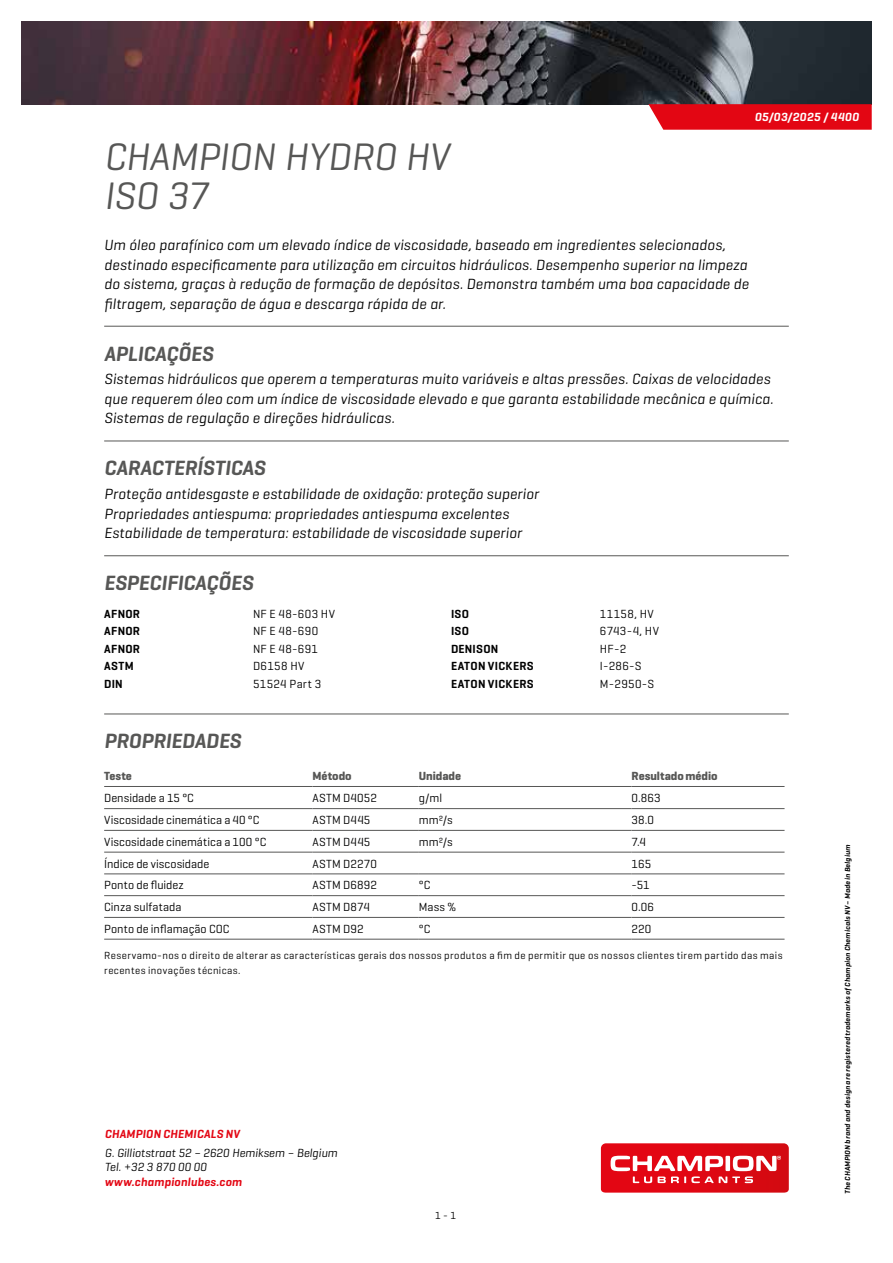
<style>
.page{position:relative;width:893px;height:1263px;background:#fff}
.page>*{position:absolute;margin:0;border:0;box-sizing:border-box;transform-origin:0 0}
.t1{font:italic 39px/39px "Geogrotesque";letter-spacing:-.005em;color:#575756}
.t2{font:italic 600 21px "Geogrotesque";letter-spacing:-.005em;color:#575756}
.t3{font:italic 15px/19.5px "Geogrotesque";letter-spacing:.01em;color:#000}
.t4{font:12px "Geogrotesque";letter-spacing:.01em;color:#000}
.t5{font:600 12px "Geogrotesque";letter-spacing:.025em;color:#000}
.t6{font:italic 12px/14.4px "Geogrotesque";color:#000}
.t7{font:italic 600 12px "Geogrotesque";letter-spacing:.015em;color:#e30613}
.t8{font:700 12px "Geogrotesque";color:#575756}
.t9{font:italic 600 12px "Geogrotesque";letter-spacing:.035em;color:#fff}
.t10{font:10.5px/15px "Geogrotesque";letter-spacing:.04em;color:#000}
.t11{font:italic 600 7.5px "Geogrotesque";letter-spacing:.025em;color:#000}
</style>
<div class="page">
<svg style="left:601px;top:1143px;width:188px;height:49px"></svg>
<img style="left:21px;top:21px;width:851px;height:83px">
<svg style="left:648px;top:104px;width:224px;height:26px"></svg>
<hr style="left:104px;top:326px;width:685px;height:1px;background:#575756">
<hr style="left:104px;top:441px;width:685px;height:1px;background:#575756">
<hr style="left:104px;top:555px;width:685px;height:1px;background:#575756">
<hr style="left:104px;top:714px;width:685px;height:1px;background:#575756">
<hr style="left:104px;top:786px;width:209px;height:1px;background:#575756">
<hr style="left:313px;top:786px;width:106px;height:1px;background:#575756">
<hr style="left:419px;top:786px;width:212px;height:1px;background:#575756">
<hr style="left:631px;top:786px;width:153px;height:1px;background:#575756">
<hr style="left:104px;top:808px;width:209px;height:1px;background:#575756">
<hr style="left:313px;top:808px;width:106px;height:1px;background:#575756">
<hr style="left:419px;top:808px;width:212px;height:1px;background:#575756">
<hr style="left:631px;top:808px;width:153px;height:1px;background:#575756">
<hr style="left:104px;top:830px;width:209px;height:1px;background:#575756">
<hr style="left:313px;top:830px;width:106px;height:1px;background:#575756">
<hr style="left:419px;top:830px;width:212px;height:1px;background:#575756">
<hr style="left:631px;top:830px;width:153px;height:1px;background:#575756">
<hr style="left:104px;top:852px;width:209px;height:1px;background:#575756">
<hr style="left:313px;top:852px;width:106px;height:1px;background:#575756">
<hr style="left:419px;top:852px;width:212px;height:1px;background:#575756">
<hr style="left:631px;top:852px;width:153px;height:1px;background:#575756">
<hr style="left:104px;top:873px;width:209px;height:1px;background:#575756">
<hr style="left:313px;top:873px;width:106px;height:1px;background:#575756">
<hr style="left:419px;top:873px;width:212px;height:1px;background:#575756">
<hr style="left:631px;top:873px;width:153px;height:1px;background:#575756">
<hr style="left:104px;top:895px;width:209px;height:1px;background:#575756">
<hr style="left:313px;top:895px;width:106px;height:1px;background:#575756">
<hr style="left:419px;top:895px;width:212px;height:1px;background:#575756">
<hr style="left:631px;top:895px;width:153px;height:1px;background:#575756">
<hr style="left:104px;top:917px;width:209px;height:1px;background:#575756">
<hr style="left:313px;top:917px;width:106px;height:1px;background:#575756">
<hr style="left:419px;top:917px;width:212px;height:1px;background:#575756">
<hr style="left:631px;top:917px;width:153px;height:1px;background:#575756">
<hr style="left:104px;top:939px;width:209px;height:1px;background:#575756">
<hr style="left:313px;top:939px;width:106px;height:1px;background:#575756">
<hr style="left:419px;top:939px;width:212px;height:1px;background:#575756">
<hr style="left:631px;top:939px;width:153px;height:1px;background:#575756">
<p class="t9" style="left:755px;top:110px;width:106px">05/03/2025 / 4400</p>
<h1 class="t1" style="left:104px;top:136px;width:347px">CHAMPION HYDRO HV<br>ISO 37</h1>
<p class="t3" style="left:104px;top:235px;width:646px">Um óleo parafínico com um elevado índice de viscosidade, baseado em ingredientes selecionados, destinado especificamente para utilização em circuitos hidráulicos. Desempenho superior na limpeza do sistema, graças à redução de formação de depósitos. Demonstra também uma boa capacidade de filtragem, separação de água e descarga rápida de ar.</p>
<h2 class="t2" style="left:104px;top:340px;width:111px">APLICAÇÕES</h2>
<p class="t3" style="left:104px;top:369px;width:671px">Sistemas hidráulicos que operem a temperaturas muito variáveis e altas pressões. Caixas de velocidades que requerem óleo com um índice de viscosidade elevado e que garanta estabilidade mecânica e química.<br>Sistemas de regulação e direções hidráulicas.</p>
<h2 class="t2" style="left:104px;top:455px;width:163px">CARACTERÍSTICAS</h2>
<p class="t3" style="left:104px;top:484px;width:436px">Proteção antidesgaste e estabilidade de oxidação: proteção superior<br>Propriedades antiespuma: propriedades antiespuma excelentes<br>Estabilidade de temperatura: estabilidade de viscosidade superior</p>
<h2 class="t2" style="left:104px;top:570px;width:151px">ESPECIFICAÇÕES</h2>
<p class="t5" style="left:104px;top:606px;width:37px">AFNOR</p>
<p class="t4" style="left:253px;top:606px;width:84px">NF E 48-603 HV</p>
<p class="t5" style="left:104px;top:624px;width:37px">AFNOR</p>
<p class="t4" style="left:253px;top:624px;width:67px">NF E 48-690</p>
<p class="t5" style="left:104px;top:641px;width:37px">AFNOR</p>
<p class="t4" style="left:253px;top:641px;width:67px">NF E 48-691</p>
<p class="t5" style="left:104px;top:659px;width:31px">ASTM</p>
<p class="t4" style="left:253px;top:659px;width:53px">D6158 HV</p>
<p class="t5" style="left:104px;top:676px;width:20px">DIN</p>
<p class="t4" style="left:253px;top:676px;width:70px">51524 Part 3</p>
<p class="t5" style="left:451px;top:606px;width:19px">ISO</p>
<p class="t4" style="left:600px;top:606px;width:56px">11158, HV</p>
<p class="t5" style="left:451px;top:624px;width:19px">ISO</p>
<p class="t4" style="left:600px;top:624px;width:61px">6743-4, HV</p>
<p class="t5" style="left:451px;top:641px;width:49px">DENISON</p>
<p class="t4" style="left:600px;top:641px;width:28px">HF-2</p>
<p class="t5" style="left:451px;top:659px;width:84px">EATON VICKERS</p>
<p class="t4" style="left:600px;top:659px;width:43px">I-286-S</p>
<p class="t5" style="left:451px;top:676px;width:84px">EATON VICKERS</p>
<p class="t4" style="left:600px;top:676px;width:56px">M-2950-S</p>
<h2 class="t2" style="left:104px;top:728px;width:139px">PROPRIEDADES</h2>
<p class="t8" style="left:104px;top:768px;width:29px">Teste</p>
<p class="t8" style="left:313px;top:768px;width:41px">Método</p>
<p class="t8" style="left:419px;top:768px;width:44px">Unidade</p>
<p class="t8" style="left:631px;top:768px;width:88px">Resultado médio</p>
<p class="t4" style="left:104px;top:791px;width:91px">Densidade a 15 °C</p>
<p class="t4" style="left:313px;top:791px;width:66px">ASTM D4052</p>
<p class="t4" style="left:419px;top:791px;width:25px">g/ml</p>
<p class="t4" style="left:631px;top:791px;width:31px">0.863</p>
<p class="t4" style="left:104px;top:812px;width:157px">Viscosidade cinemática a 40 °C</p>
<p class="t4" style="left:313px;top:812px;width:59px">ASTM D445</p>
<p class="t4" style="left:419px;top:812px;width:35px">mm²/s</p>
<p class="t4" style="left:631px;top:812px;width:24px">38.0</p>
<p class="t4" style="left:104px;top:834px;width:164px">Viscosidade cinemática a 100 °C</p>
<p class="t4" style="left:313px;top:834px;width:59px">ASTM D445</p>
<p class="t4" style="left:419px;top:834px;width:35px">mm²/s</p>
<p class="t4" style="left:631px;top:834px;width:16px">7.4</p>
<p class="t4" style="left:104px;top:856px;width:107px">Índice de viscosidade</p>
<p class="t4" style="left:313px;top:856px;width:66px">ASTM D2270</p>
<p class="t4" style="left:631px;top:856px;width:21px">165</p>
<p class="t4" style="left:104px;top:878px;width:81px">Ponto de fluidez</p>
<p class="t4" style="left:313px;top:878px;width:66px">ASTM D6892</p>
<p class="t4" style="left:419px;top:878px;width:13px">°C</p>
<p class="t4" style="left:631px;top:878px;width:20px">-51</p>
<p class="t4" style="left:104px;top:899px;width:79px">Cinza sulfatada</p>
<p class="t4" style="left:313px;top:899px;width:59px">ASTM D874</p>
<p class="t4" style="left:419px;top:899px;width:39px">Mass %</p>
<p class="t4" style="left:631px;top:899px;width:24px">0.06</p>
<p class="t4" style="left:104px;top:921px;width:127px">Ponto de inflamação COC</p>
<p class="t4" style="left:313px;top:921px;width:53px">ASTM D92</p>
<p class="t4" style="left:419px;top:921px;width:13px">°C</p>
<p class="t4" style="left:631px;top:921px;width:21px">220</p>
<p class="t10" style="left:104px;top:947px;width:680px">Reservamo-nos o direito de alterar as características gerais dos nossos produtos a fim de permitir que os nossos clientes tirem partido das mais recentes inovações técnicas.</p>
<p class="t7" style="left:105px;top:1126px;width:136px">CHAMPION CHEMICALS NV</p>
<p class="t6" style="left:105px;top:1145px;width:234px">G. Gilliotstraat 52 – 2620 Hemiksem – Belgium<br>Tel. +32 3 870 00 00</p>
<p class="t7" style="left:105px;top:1174px;width:139px">www.championlubes.com</p>
<p class="t10" style="left:435px;top:1207px;width:23px">1 - 1</p>
<p class="t11" style="left:843px;top:1194px;width:351px;rotate:-90deg">The CHAMPION brand and design are registered trademarks of Champion Chemicals NV – Made in Belgium</p>
</div>
